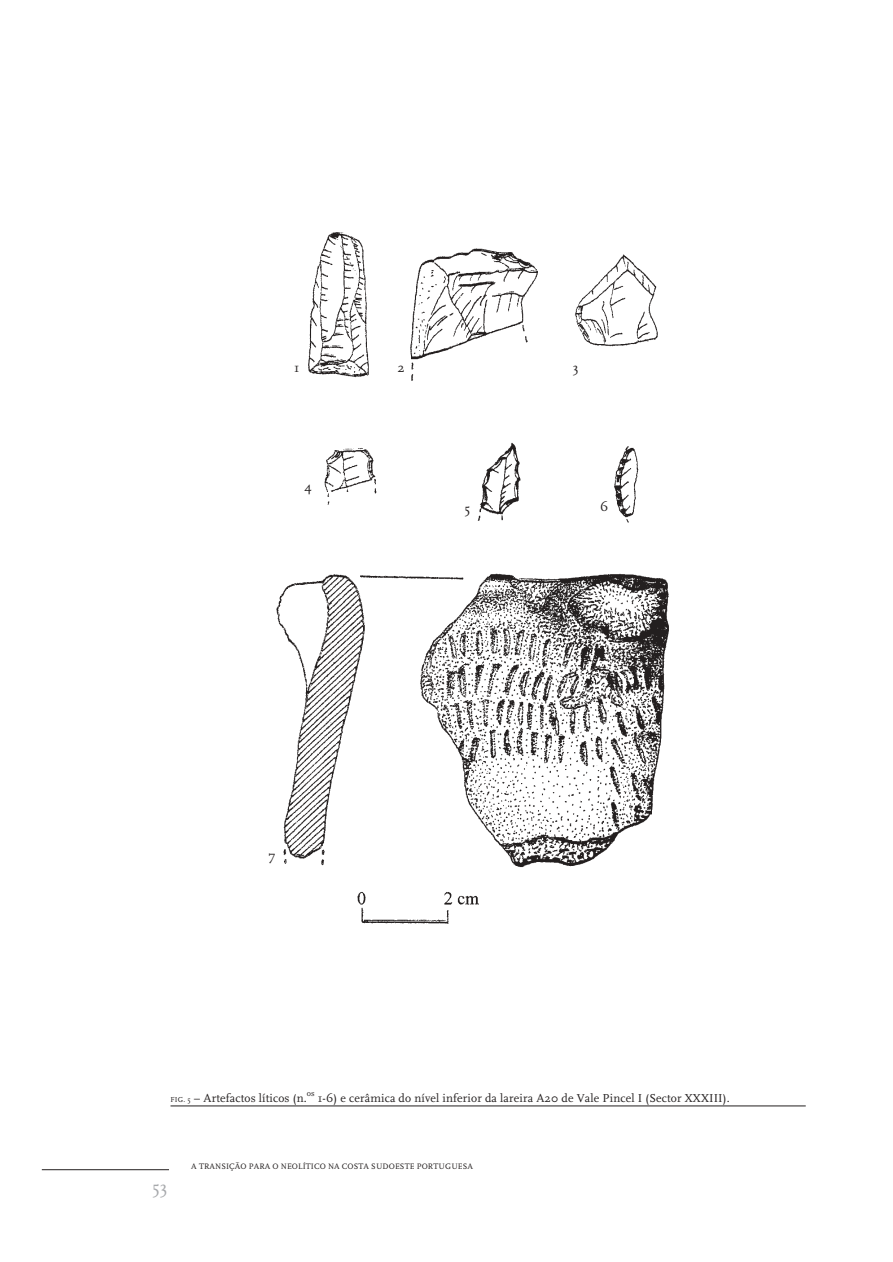
<style>
.page{position:relative;width:893px;height:1262px;background:#fff}
.page>*{position:absolute;margin:0;border:0;box-sizing:border-box;transform-origin:0 0}
.t1{font:18px "FF Scala";color:#a7a9ac}
.t2{font:13.5px "FF Scala";color:#231f1f}
.t3{font:12px "FF Scala";letter-spacing:.01em;color:#231f1f}
.t4{font:8.4px "FF Scala";color:#231f1f}
.t5{font:8.25px "FF Scala";letter-spacing:.015em;color:#231f1f}
.s1{font-size:7.5px}
</style>
<div class="page">
<hr style="left:42px;top:1169px;width:127px;height:1px;background:#231f1f">
<img style="left:276px;top:232px;width:393px;height:692px">
<hr style="left:170px;top:1105px;width:635px;height:1px;background:#231f1f">
<div style="left:561px;top:361px;width:29px;height:40px;background:#fff"></div>
<p class="t2" style="left:294px;top:362px;width:7px">1</p>
<p class="t2" style="left:397px;top:362px;width:9px">2</p>
<p class="t2" style="left:572px;top:362px;width:7px">3</p>
<p class="t2" style="left:304px;top:480px;width:9px">4</p>
<p class="t2" style="left:269px;top:850px;width:8px">7</p>
<p class="t2" style="left:464px;top:503px;width:7px">5</p>
<p class="t2" style="left:600px;top:501px;width:10px">6</p>
<p class="t3" style="left:170px;top:1093px;width:138px"><span class="s1">FIG. 5</span> – Artefactos líticos (n.</p>
<p class="t4" style="left:307px;top:1090px;width:9px">os</p>
<p class="t3" style="left:318px;top:1093px;width:413px">1-6) e cerâmica do nível inferior da lareira A20 de Vale Pincel I (Sector XXXIII).</p>
<h1 class="t1" style="left:152px;top:1179px;width:17px">53</h1>
<p class="t5" style="left:191px;top:1163px;width:283px">A TRANSIÇÃO PARA O NEOLÍTICO NA COSTA SUDOESTE PORTUGUESA</p>
</div>
